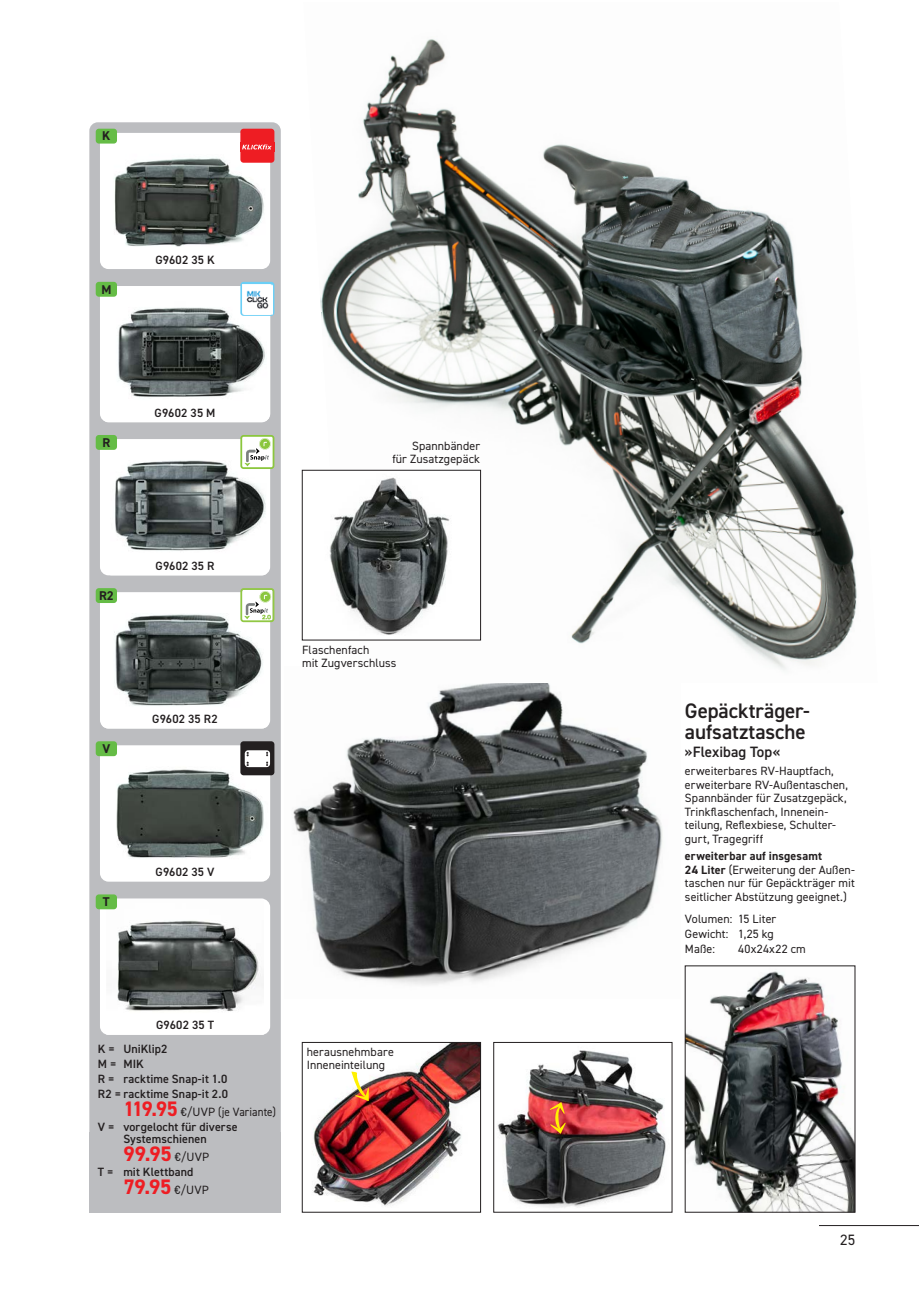
<style>
.page{position:relative;width:919px;height:1289px;background:#fff}
.page>*{position:absolute;margin:0;border:0;box-sizing:border-box;transform-origin:0 0}
.t1{font:600 21px/21px "DIN2014";color:#231f20}
.t2{font:700 21px "DIN2014";letter-spacing:-.01em;color:#ee1d23}
.t3{font:600 15px "DIN2014";letter-spacing:.005em;color:#231f20}
.t4{font:15px "DIN2014";color:#231f20}
.t5{font:700 12.75px "DIN2014";color:#231f20}
.t6{font:12px/13.5px "DIN2014";letter-spacing:.005em;color:#231f20}
.t7{font:600 12px/15px "DIN2014";letter-spacing:.01em;color:#231f20}
.s1{font-weight:700;font-size:21px;color:#ee1d23}
.s2{font-weight:400}
.s3{font-weight:400;font-size:12px;color:#231f20}
.s4{font-weight:700}
</style>
<div class="page">
<hr style="left:819px;top:1225px;width:99px;height:1px;background:#231f20">
<img style="left:293px;top:683px;width:370px;height:302px">
<div style="left:89px;top:122px;width:192px;height:1026px;background:#bcbdc0;border-radius:9px"></div>
<div style="left:89px;top:1131px;width:192px;height:81px;background:#bcbdc0"></div>
<div style="left:100px;top:133px;width:170px;height:136px;background:#fff;border-radius:9px"></div>
<img style="left:114px;top:158px;width:150px;height:89px">
<div style="left:100px;top:286px;width:170px;height:136px;background:#fff;border-radius:9px"></div>
<img style="left:105px;top:307px;width:165px;height:115px">
<div style="left:100px;top:439px;width:170px;height:136px;background:#fff;border-radius:9px"></div>
<img style="left:115px;top:460px;width:151px;height:115px">
<img style="left:102px;top:592px;width:166px;height:136px">
<div style="left:100px;top:745px;width:170px;height:136px;background:#fff;border-radius:9px"></div>
<img style="left:106px;top:745px;width:162px;height:113px">
<div style="left:100px;top:898px;width:170px;height:136px;background:#fff;border-radius:9px"></div>
<img style="left:106px;top:898px;width:158px;height:114px">
<div style="left:240px;top:129px;width:34px;height:34px;background:#ee1d23;border-radius:3px"></div>
<svg style="left:242px;top:149px;width:29px;height:1px"></svg>
<svg style="left:242px;top:144px;width:30px;height:5px"></svg>
<div style="left:96px;top:129px;width:21px;height:15px;background:#65bc46;border-radius:3px"></div>
<div style="left:96px;top:282px;width:21px;height:15px;background:#65bc46;border-radius:3px"></div>
<div style="left:96px;top:435px;width:21px;height:15px;background:#65bc46;border-radius:3px"></div>
<div style="left:96px;top:588px;width:21px;height:15px;background:#65bc46;border-radius:3px"></div>
<div style="left:96px;top:741px;width:21px;height:15px;background:#65bc46;border-radius:3px"></div>
<div style="left:96px;top:894px;width:21px;height:15px;background:#65bc46;border-radius:3px"></div>
<svg style="left:240px;top:282px;width:34px;height:34px"></svg>
<img style="left:242px;top:284px;width:30px;height:30px">
<svg style="left:240px;top:435px;width:34px;height:34px"></svg>
<svg style="left:240px;top:588px;width:34px;height:34px"></svg>
<div style="left:240px;top:741px;width:34px;height:34px;background:#231f20;border-radius:3px"></div>
<div style="left:245px;top:750px;width:25px;height:17px;background:#fff;border-radius:3px"></div>
<svg style="left:247px;top:752px;width:2px;height:14px"></svg>
<svg style="left:266px;top:751px;width:2px;height:15px"></svg>
<img style="left:312px;top:1044px;width:166px;height:163px">
<div style="left:302px;top:1042px;width:178px;height:170px;border:1px solid #231f20"></div>
<img style="left:687px;top:971px;width:166px;height:239px">
<div style="left:685px;top:965px;width:170px;height:247px;border:1px solid #231f20"></div>
<img style="left:497px;top:1050px;width:169px;height:158px">
<div style="left:493px;top:1042px;width:179px;height:170px;border:1px solid #231f20"></div>
<svg style="left:549px;top:1102px;width:16px;height:31px"></svg>
<img style="left:303px;top:39px;width:554px;height:631px">
<div style="left:302px;top:470px;width:178px;height:170px;background:#fff"></div>
<svg style="left:329px;top:477px;width:120px;height:158px"></svg>
<div style="left:302px;top:470px;width:178px;height:170px;border:1px solid #231f20"></div>
<svg style="left:351px;top:1071px;width:18px;height:30px"></svg>
<p class="t5" style="left:102px;top:127px;width:10px">K</p>
<p class="t5" style="left:101px;top:281px;width:12px">M</p>
<p class="t7" style="left:155px;top:251px;width:61px">G9602 35 K</p>
<p class="t5" style="left:102px;top:434px;width:9px">R</p>
<p class="t7" style="left:155px;top:405px;width:62px">G9602 35 M</p>
<p class="t5" style="left:99px;top:587px;width:16px">R2</p>
<p class="t7" style="left:155px;top:558px;width:60px">G9602 35 R</p>
<p class="t5" style="left:102px;top:740px;width:9px">V</p>
<p class="t7" style="left:152px;top:711px;width:67px">G9602 35 R2</p>
<p class="t5" style="left:103px;top:893px;width:8px">T</p>
<p class="t7" style="left:155px;top:864px;width:60px">G9602 35 V</p>
<p class="t6" style="left:392px;top:439px;width:89px;line-height:12.8px;text-align:right">Spannbänder<br>für Zusatzgepäck</p>
<p class="t6" style="left:302px;top:643px;width:96px;line-height:12.8px">Flaschenfach<br>mit Zugverschluss</p>
<p class="t7" style="left:156px;top:1017px;width:59px">G9602 35 T</p>
<p class="t7" style="left:98px;top:1040px;width:132px">K = UniKlip2<br>M = MIK<br>R = racktime Snap-it 1.0<br>R2 = racktime Snap-it 2.0</p>
<p class="t7" style="left:98px;top:1103px;width:179px;text-indent:26px"><span class="s1">119.95</span> <span class="s2">€/UVP (je Variante)<br></span>V = vorgelocht für diverse</p>
<p class="t7" style="left:123px;top:1131px;width:85px">Systemschienen</p>
<h1 class="t2" style="left:123px;top:1140px;width:87px">99.95 <span class="s3">€/UVP</span></h1>
<p class="t7" style="left:98px;top:1164px;width:97px">T = mit Klettband</p>
<h1 class="t2" style="left:123px;top:1173px;width:87px">79.95 <span class="s3">€/UVP</span></h1>
<p class="t6" style="left:307px;top:1045px;width:89px;line-height:12.8px">herausnehmbare<br>Inneneinteilung</p>
<h1 class="t1" style="left:685px;top:700px;width:126px">Gepäckträger&shy;aufsatztasche</h1>
<p class="t3" style="left:685px;top:742px;width:97px">»Flexibag Top«</p>
<p class="t6" style="left:685px;top:764px;width:164px">erweiterbares RV-Hauptfach, erweiterbare RV-Außentaschen,<br>Spannbänder für Zusatzgepäck,<br>Trinkflaschenfach, Innenein&shy;teilung, Reflexbiese, Schulter&shy;gurt, Tragegriff</p>
<p class="t6" style="left:685px;top:849px;width:171px"><span class="s4">erweiterbar auf insgesamt<br>24 Liter</span> (Erweiterung der Außen&shy;taschen nur für Gepäckträger mit seitlicher Abstützung geeignet.)</p>
<p class="t6" style="left:685px;top:911px;width:93px;line-height:14.9px">Volumen: 15 Liter<br>Gewicht: 1,25 kg<br>Maße:</p>
<p class="t6" style="left:738px;top:941px;width:69px">40x24x22 cm</p>
<p class="t4" style="left:840px;top:1230px;width:16px">25</p>
</div>
